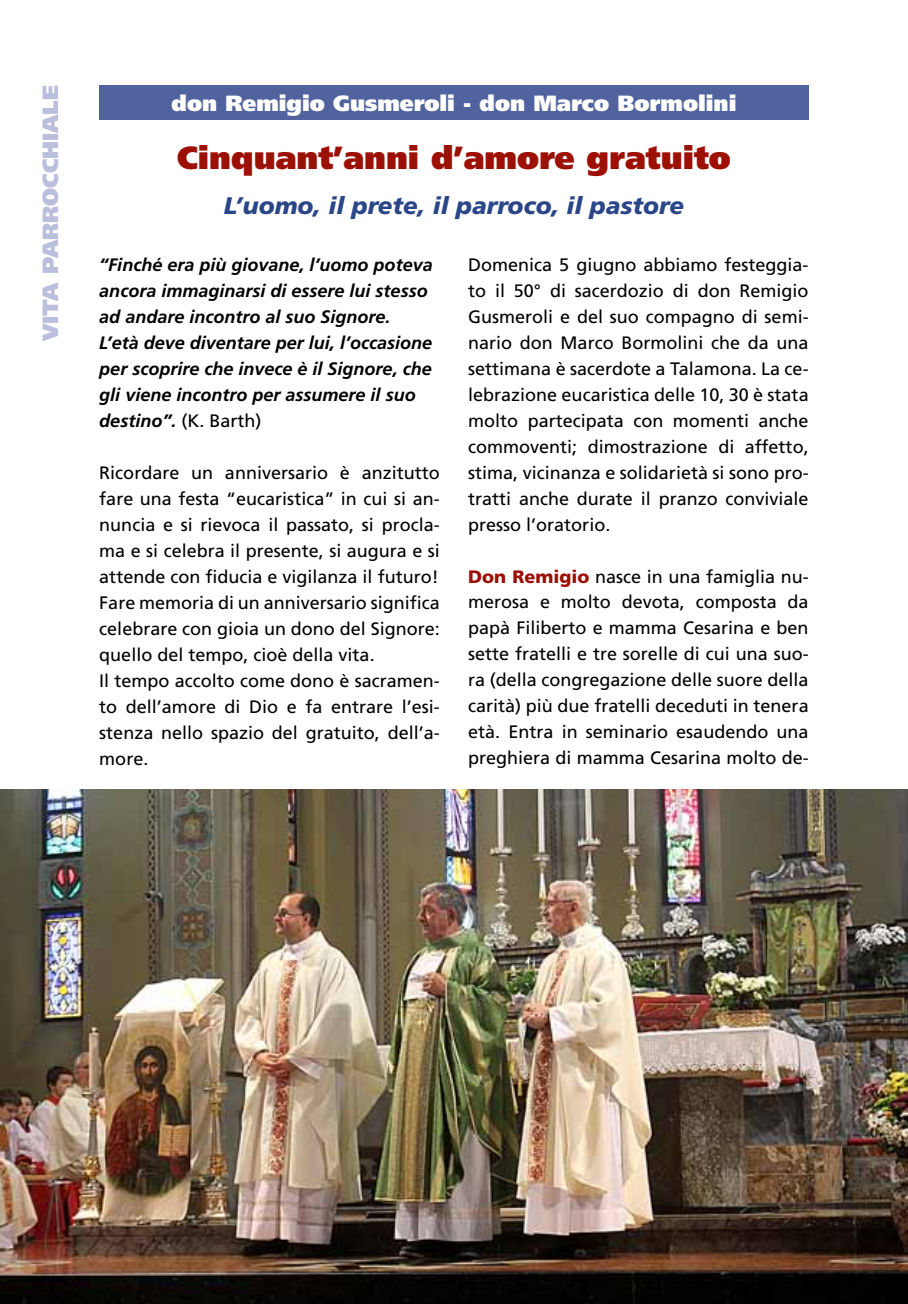
<style>
.page{position:relative;width:908px;height:1304px;background:#fff}
.page>*{position:absolute;margin:0;border:0;box-sizing:border-box;transform-origin:0 0}
.t1{font:900 32px "Frutiger";color:#9c1006}
.t2{font:italic 900 24px "Frutiger";color:#2a4689}
.t3{font:900 22px "Frutiger";color:#fff}
.t4{font:900 22px "Frutiger";color:#bbbedc}
.t5{font:18px/26px "Frutiger";color:#000;text-align:justify}
.t6{font:italic 700 18px/26px "Frutiger";color:#000}
.s1{font-weight:400;font-style:normal}
.s2{font-weight:900;color:#9c1006}
</style>
<div class="page">
<div style="left:99px;top:85px;width:709px;height:34px;background:#51639f"></div>
<img style="left:0;top:790px;width:907px;height:514px">
<p class="t4" style="left:37px;top:341px;width:258px;rotate:-90deg">vita parrocchiale</p>
<p class="t3" style="left:171px;top:89px;width:566px">don Remigio Gusmeroli - don Marco Bormolini</p>
<h1 class="t1" style="left:177px;top:138px;width:554px">Cinquant’anni d’amore gratuito</h1>
<h2 class="t2" style="left:224px;top:191px;width:461px">L’uomo, il prete, il parroco, il pastore</h2>
<p class="t6" style="left:99px;top:251px;width:335px">“Finché era più giovane, l’uomo poteva ancora immaginarsi di essere lui stesso ad andare incontro al suo Signore.<br>L’età deve diventare per lui, l’occasione per scoprire che invece è il Signore, che gli viene incontro per assumere il suo destino”. <span class="s1">(K. B arth)</span></p>
<p class="t5" style="left:99px;top:459px;width:342px;text-align:left">Ricordare un anniversario è anzitutto fare una festa “eucaristica” in cui si an&shy;nuncia e si rievoca il passato, si procla&shy;ma e si celebra il presente, si augura e si attende con fiducia e vigilanza il futuro!<br>Fare memoria di un anniversario significa celebrare con gioia un dono del Signore: quello del tempo, cioè della vita.<br>I l tempo accolto come dono è sacramen&shy;to dell’amore di Dio e fa entrare l’esi&shy;stenza nello spazio del gratuito, dell’a&shy;more.</p>
<p class="t5" style="left:468px;top:251px;width:342px">Domenica 5 giugno abbiamo festeggia&shy;to il 50° di sacerdozio di don Remigio Gusmeroli e del suo compagno di semi&shy;nario don Marco Bormolini che da una settimana è sacerdote a Talamona. La ce&shy;lebrazione eucaristica delle 10, 30 è stata molto partecipata con momenti anche commoventi; dimostrazione di affetto, stima, vicinanza e solidarietà si sono pro&shy;tratti anche durate il pranzo conviviale presso l’oratorio.</p>
<p class="t5" style="left:468px;top:563px;width:342px"><span class="s2">Don Remigio</span> nasce in una famiglia nu&shy;merosa e molto devota, composta da papà Filiberto e mamma Cesarina e ben sette fratelli e tre sorelle di cui una suo&shy;ra (della congregazione delle suore della carità) più due fratelli deceduti in tenera età. Entra in seminario esaudendo una preghiera di mamma Cesarina molto de-</p>
</div>
